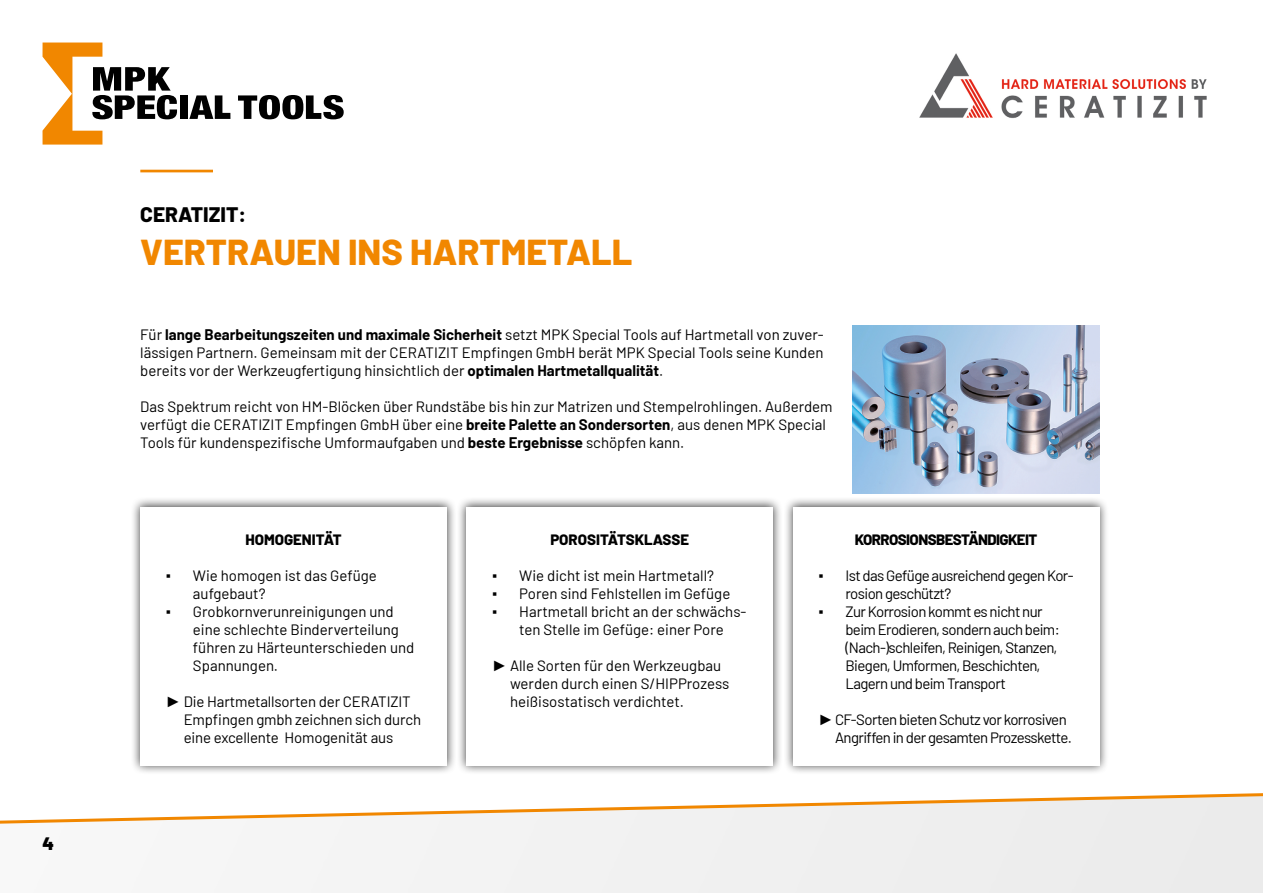
<style>
.page{position:relative;width:1263px;height:893px;background:#fff}
.page>*{position:absolute;margin:0;border:0;box-sizing:border-box;transform-origin:0 0}
.t1{font:800 36px "Barlow";color:#f18700}
.t2{font:800 21px "Barlow";color:#000}
.t3{font:900 18px "Barlow";color:#000}
.t4{font:15px/18px "Barlow";color:#000}
.t5{font:15px/18px "Barlow";letter-spacing:-.04em;color:#000}
.t6{font:800 15px "Barlow";color:#000}
.t7{font:800 15px "Barlow";letter-spacing:-.04em;color:#000}
.s1{font-weight:700}
.s2{font-family:"Arial"}
</style>
<div class="page">
<svg style="left:43px;top:43px;width:134px;height:102px"></svg>
<div style="left:180px;top:95px;width:8px;height:24px;background:#000"></div>
<svg style="left:189px;top:95px;width:41px;height:24px"></svg>
<svg style="left:238px;top:95px;width:106px;height:24px"></svg>
<svg style="left:0;top:793px;width:1263px;height:32px"></svg>
<hr style="left:140px;top:170px;width:73px;height:2px;background:#f18700">
<img style="left:919px;top:53px;width:288px;height:65px">
<div style="left:131px;top:497px;width:325px;height:278px;background:#000;opacity:.75"></div>
<div style="left:140px;top:507px;width:307px;height:258px;background:#fff"></div>
<div style="left:457px;top:497px;width:326px;height:278px;background:#000;opacity:.75"></div>
<div style="left:467px;top:507px;width:306px;height:258px;background:#fff"></div>
<div style="left:783px;top:497px;width:326px;height:278px;background:#000;opacity:.75"></div>
<div style="left:793px;top:507px;width:306px;height:258px;background:#fff"></div>
<img style="left:852px;top:325px;width:247px;height:168px">
<p class="t3" style="left:43px;top:830px;width:13px">4</p>
<h2 class="t2" style="left:140px;top:199px;width:108px">CERATIZIT:</h2>
<h1 class="t1" style="left:140px;top:226px;width:493px">VERTRAUEN INS HARTMETALL</h1>
<p class="t4" style="left:140px;top:325px;width:685px;text-align:justify">Für <span class="s1">lange Bearbeitungszeiten und maximale Sicherheit</span> setzt MPK Special Tools auf Hartmetall von zuver&shy;lässigen Partnern. Gemeinsam mit der CERATIZIT Empfingen GmbH berät MPK Special Tools seine Kunden bereits vor der Werkzeugfertigung hinsichtlich der <span class="s1">optimalen Hartmetallqualität</span>.</p>
<p class="t4" style="left:140px;top:397px;width:694px">Das Spektrum reicht von HM-Blöcken über Rundstäbe bis hin zur Matrizen und Stempelrohlingen. Außerdem verfügt die CERATIZIT Empfingen GmbH über eine <span class="s1">breite Palette an Sondersorten</span>, aus denen MPK Special<br>Tools für kundenspezifische Umformaufgaben und <span class="s1">beste Ergebnisse</span> schöpfen kann.</p>
<p class="t6" style="left:245px;top:528px;width:98px">HOMOGENITÄT</p>
<p class="t4" style="left:193px;top:565px;width:185px;text-indent:-27px"><span class="s2">▪</span> Wie homogen ist das Gefüge aufgebaut?</p>
<p class="t4" style="left:193px;top:601px;width:223px;text-indent:-27px"><span class="s2">▪</span> Grobkornverunreinigungen und eine schlechte Binderverteilung führen zu Härteunterschieden und<br>Spannungen.</p>
<p class="t4" style="left:184px;top:691px;width:239px;text-indent:-18px"><span class="s2">►</span> Die Hartmetallsorten der CERATIZIT<br>Empfingen gmbh zeichnen sich durch eine excellente Homogenität aus</p>
<p class="t6" style="left:550px;top:528px;width:140px">POROSITÄTSKLASSE</p>
<p class="t4" style="left:492px;top:565px;width:223px"><span class="s2">▪</span> Wie dicht ist mein Hartmetall?</p>
<p class="t4" style="left:492px;top:583px;width:240px"><span class="s2">▪</span> Poren sind Fehlstellen im Gefüge</p>
<p class="t4" style="left:492px;top:601px;width:256px;text-align:center"><span class="s2">▪</span> Hartmetall bricht an der schwächs&shy;ten Stelle im Gefüge: einer Pore</p>
<p class="t4" style="left:510px;top:655px;width:221px;text-indent:-18px"><span class="s2">►</span> Alle Sorten für den Werkzeugbau werden durch einen S/HIPProzess heißisostatisch verdichtet.</p>
<p class="t7" style="left:855px;top:528px;width:184px">KORROSIONSBESTÄNDIGKEIT</p>
<p class="t5" style="left:845px;top:565px;width:230px;text-indent:-27px"><span class="s2">▪</span> Ist das Gefüge ausreichend gegen Kor&shy;rosion geschützt?</p>
<p class="t5" style="left:845px;top:601px;width:216px;text-indent:-27px"><span class="s2">▪</span> Zur Korrosion kommt es nicht nur beim Erodieren, sondern auch beim: (Nach-)schleifen, Reinigen, Stanzen, Biegen, Umformen, Beschichten, Lagern und beim Transport</p>
<p class="t5" style="left:835px;top:709px;width:238px;text-indent:-17px"><span class="s2">►</span> CF-Sorten bieten Schutz vor korrosiven<br>Angriffen in der gesamten Prozesskette.</p>
</div>
